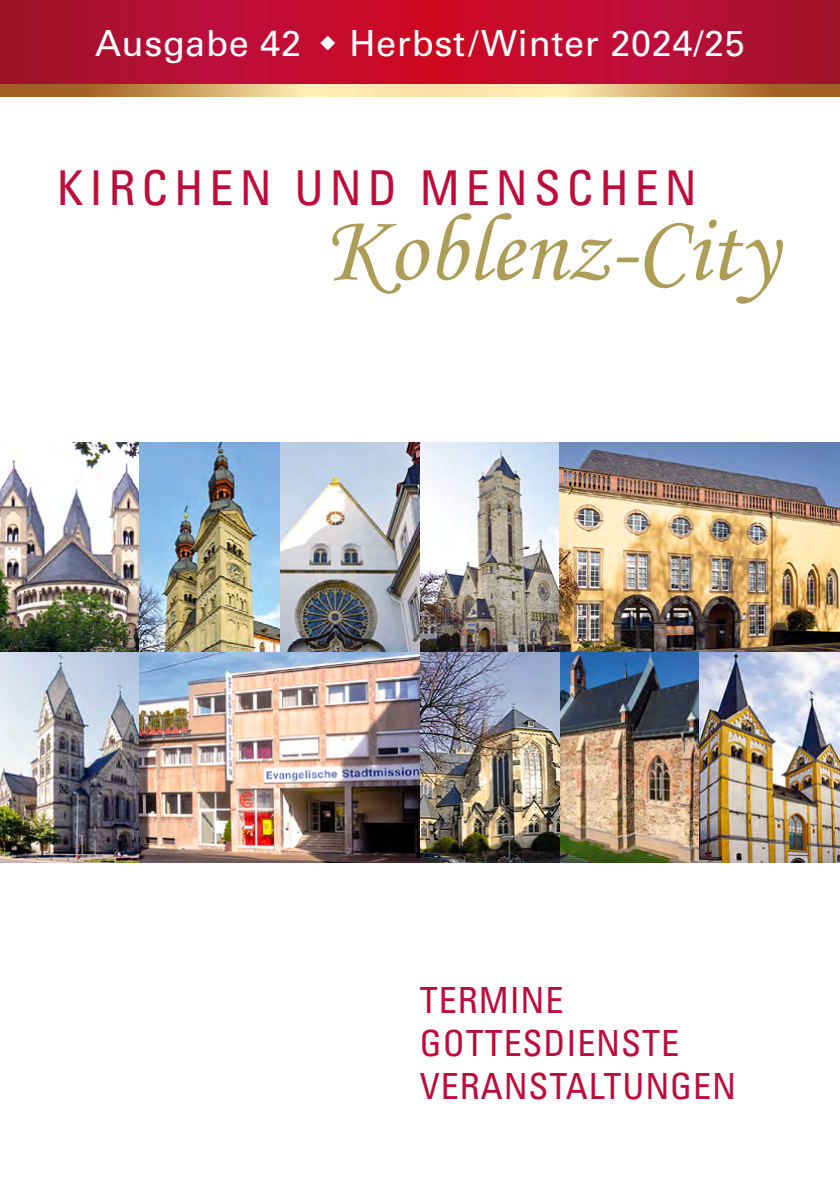
<style>
.page{position:relative;width:840px;height:1191px;background:#fff}
.page>*{position:absolute;margin:0;border:0;box-sizing:border-box;transform-origin:0 0}
.t1{font:96px "Corsiva MT Std";color:#ad9d57}
.t2{font:condensed 48px "Univers";letter-spacing:.125em;color:#bd0d3d}
.t3{font:condensed 36px "Univers";letter-spacing:.025em;color:#bd0d3d}
.t4{font:36px "Univers LT Std";letter-spacing:.02em;color:#fff}
</style>
<div class="page">
<svg style="left:0;top:0;width:839px;height:84px;background:#b90d2f"></svg>
<svg style="left:0;top:84px;width:839px;height:12px;background:#d6ad71"></svg>
<img style="left:0;top:442px;width:839px;height:420px">
<svg style="left:320px;top:35px;width:15px;height:15px"></svg>
<svg style="left:339px;top:56px;width:41px;height:1px"></svg>
<p class="t4" style="left:95px;top:22px;width:207px">Ausgabe 42</p>
<p class="t4" style="left:349px;top:22px;width:397px">Herbst/Winter 2024/25</p>
<p class="t2" style="left:57px;top:157px;width:641px">KIRCHEN UND MENSCHEN</p>
<p class="t1" style="left:324px;top:200px;width:455px">Koblenz-City</p>
<p class="t3" style="left:420px;top:977px;width:145px">TERMINE</p>
<p class="t3" style="left:420px;top:1020px;width:260px">GOTTESDIENSTE</p>
<p class="t3" style="left:420px;top:1063px;width:317px">VERANSTALTUNGEN</p>
</div>
